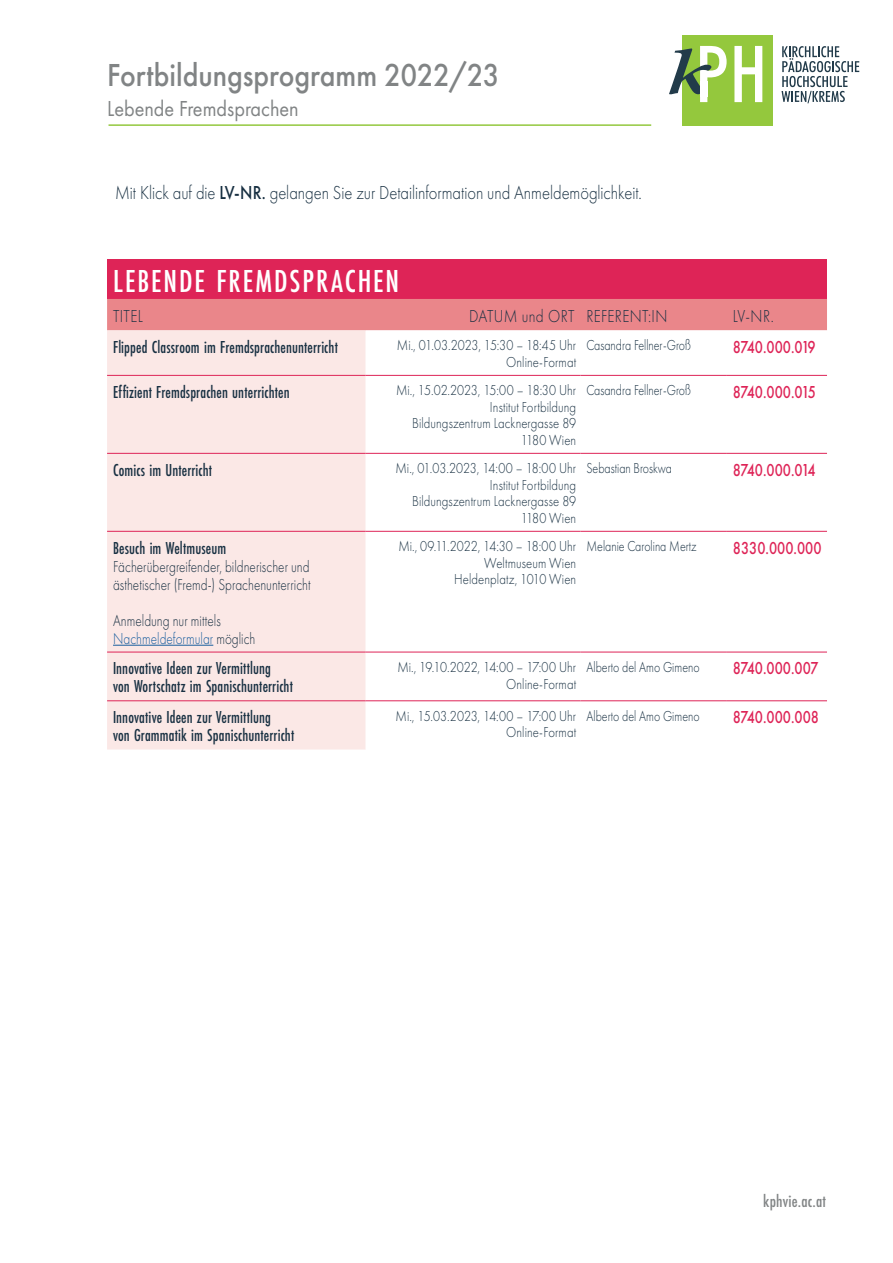
<style>
.page{position:relative;width:893px;height:1263px;background:#fff}
.page>*{position:absolute;margin:0;border:0;box-sizing:border-box;transform-origin:0 0}
.t1{font:500 33px "Futura PT";color:#818485;scale:.9 1}
.t2{font:500 33px "Futura PT Cond";letter-spacing:.055em;color:#fff}
.t3{font:22.5px "Futura PT";color:#818485;scale:.9 1}
.t4{font:300 19.5px "Futura PT";color:#183042;scale:.85 1}
.t5{font:500 18px/18px "Futura PT Cond";letter-spacing:.01em;color:#183042;scale:.92 1}
.t6{font:500 18px "Futura PT";letter-spacing:-.035em;color:#de2457;scale:.8 1}
.t7{font:500 18px "Futura PT";color:#de2457;scale:.8 1}
.t8{font:300 18px "Futura PT";letter-spacing:.02em;color:#183042;scale:.85 1}
.t9{font:500 18px "Futura PT Cond";letter-spacing:.01em;color:#818485}
.t10{font:300 16.5px/18px "Futura PT";letter-spacing:.005em;color:#183042;scale:.8 1}
.t11{font:300 15px/16.5px "Futura PT";letter-spacing:.005em;color:#183042;text-align:right;scale:.85 1}
.t12{font:300 15px "Futura PT";letter-spacing:.005em;color:#183042;scale:.8 1}
.s1{font-weight:500}
.s2{color:#175d9e}
</style>
<div class="page">
<div style="left:682px;top:36px;width:90px;height:90px;background:#94c83d"></div>
<svg style="left:734px;top:46px;width:28px;height:56px"></svg>
<svg style="left:669px;top:46px;width:58px;height:56px"></svg>
<svg style="left:781px;top:46px;width:78px;height:57px"></svg>
<div style="left:700px;top:81px;width:7px;height:16px;background:#fff"></div>
<hr style="left:109px;top:124px;width:542px;height:2px;background:#93c83e">
<div style="left:107px;top:259px;width:720px;height:40px;background:#de2457"></div>
<div style="left:107px;top:299px;width:720px;height:31px;background:#ea868a"></div>
<div style="left:107px;top:330px;width:259px;height:419px;background:#fbe8e6"></div>
<svg style="left:366px;top:330px;width:461px;height:372px"></svg>
<hr style="left:107px;top:375px;width:259px;height:1px;background:#de2457">
<hr style="left:366px;top:375px;width:214px;height:1px;background:#de2457">
<hr style="left:580px;top:375px;width:147px;height:1px;background:#de2457">
<hr style="left:727px;top:375px;width:100px;height:1px;background:#de2457">
<hr style="left:107px;top:453px;width:259px;height:1px;background:#de2457">
<hr style="left:366px;top:453px;width:214px;height:1px;background:#de2457">
<hr style="left:580px;top:453px;width:147px;height:1px;background:#de2457">
<hr style="left:727px;top:453px;width:100px;height:1px;background:#de2457">
<hr style="left:107px;top:531px;width:259px;height:1px;background:#de2457">
<hr style="left:366px;top:531px;width:214px;height:1px;background:#de2457">
<hr style="left:580px;top:531px;width:147px;height:1px;background:#de2457">
<hr style="left:727px;top:531px;width:100px;height:1px;background:#de2457">
<hr style="left:107px;top:652px;width:259px;height:1px;background:#de2457">
<hr style="left:366px;top:652px;width:214px;height:1px;background:#de2457">
<hr style="left:580px;top:652px;width:147px;height:1px;background:#de2457">
<hr style="left:727px;top:652px;width:100px;height:1px;background:#de2457">
<hr style="left:107px;top:700px;width:259px;height:1px;background:#de2457">
<hr style="left:366px;top:700px;width:214px;height:1px;background:#de2457">
<hr style="left:580px;top:700px;width:147px;height:1px;background:#de2457">
<hr style="left:727px;top:700px;width:100px;height:1px;background:#de2457">
<hr style="left:113px;top:645px;width:100px;height:1px;background:#175d9e">
<h1 class="t1" style="left:107px;top:55px;width:438px">Fortbildungsprogramm 2022/23</h1>
<h2 class="t3" style="left:107px;top:96px;width:214px">Lebende Fremdsprachen</h2>
<h3 class="t4" style="left:115px;top:181px;width:621px">Mit Klick auf die <span class="s1">LV-NR.</span> gelangen Sie zur Detailinformation und Anmeldemöglichkeit.</h3>
<h1 class="t2" style="left:113px;top:261px;width:288px">LEBENDE FREMDSPRACHEN</h1>
<p class="t8" style="left:113px;top:305px;width:37px">TITEL</p>
<p class="t8" style="left:469px;top:305px;width:235px">DATUM und ORT REFERENT:IN</p>
<p class="t8" style="left:733px;top:305px;width:50px">LV-NR.</p>
<p class="t5" style="left:113px;top:338px;width:246px">Flipped Classroom im Fremdsprachenunterricht</p>
<p class="t11" style="left:397px;top:337px;width:212px">Mi., 01.03.2023, 15:30 – 18:45 Uhr<br>Online-Format</p>
<p class="t12" style="left:586px;top:337px;width:132px">Casandra Fellner-Groß</p>
<p class="t6" style="left:733px;top:336px;width:105px">8740.000.019</p>
<p class="t5" style="left:113px;top:383px;width:194px">Effizient Fremdsprachen unterrichten</p>
<p class="t11" style="left:396px;top:382px;width:214px">Mi., 15.02.2023, 15:00 – 18:30 Uhr<br>Institut Fortbildung<br>Bildungszentrum Lacknergasse 89<br>1180 Wien</p>
<p class="t12" style="left:586px;top:382px;width:132px">Casandra Fellner-Groß</p>
<p class="t6" style="left:733px;top:381px;width:106px">8740.000.015</p>
<p class="t5" style="left:113px;top:460px;width:109px">Comics im Unterricht</p>
<p class="t11" style="left:395px;top:460px;width:214px">Mi., 01.03.2023, 14:00 – 18:00 Uhr<br>Institut Fortbildung<br>Bildungszentrum Lacknergasse 89<br>1180 Wien</p>
<p class="t12" style="left:586px;top:460px;width:108px">Sebastian Broskwa</p>
<p class="t6" style="left:733px;top:459px;width:105px">8740.000.014</p>
<p class="t5" style="left:113px;top:538px;width:125px">Besuch im Weltmuseum</p>
<p class="t10" style="left:113px;top:557px;width:248px">Fächerübergreifender, bildnerischer und ästhetischer (Fremd-) Sprachenunterricht</p>
<p class="t10" style="left:113px;top:611px;width:180px">Anmeldung nur mittels<br><span class="s2">Nachmeldeformular</span> möglich</p>
<p class="t11" style="left:398px;top:538px;width:211px">Mi., 09.11.2022, 14:30 – 18:00 Uhr<br>Weltmuseum Wien<br>Heldenplatz, 1010 Wien</p>
<p class="t12" style="left:586px;top:538px;width:139px">Melanie Carolina Mertz</p>
<p class="t7" style="left:733px;top:537px;width:112px">8330.000.000</p>
<p class="t5" style="left:113px;top:659px;width:197px">Innovative Ideen zur Vermittlung<br>von Wortschatz im Spanischunterricht</p>
<p class="t11" style="left:397px;top:659px;width:212px">Mi., 19.10.2022, 14:00 – 17:00 Uhr<br>Online-Format</p>
<p class="t12" style="left:586px;top:658px;width:143px">Alberto del Amo Gimeno</p>
<p class="t7" style="left:733px;top:657px;width:109px">8740.000.007</p>
<p class="t5" style="left:113px;top:708px;width:198px">Innovative Ideen zur Vermittlung<br>von Grammatik im Spanischunterricht</p>
<p class="t11" style="left:396px;top:708px;width:214px">Mi., 15.03.2023, 14:00 – 17:00 Uhr<br>Online-Format</p>
<p class="t12" style="left:586px;top:707px;width:143px">Alberto del Amo Gimeno</p>
<p class="t7" style="left:733px;top:706px;width:109px">8740.000.008</p>
<p class="t9" style="left:763px;top:1190px;width:64px">kphvie.ac.at</p>
</div>
